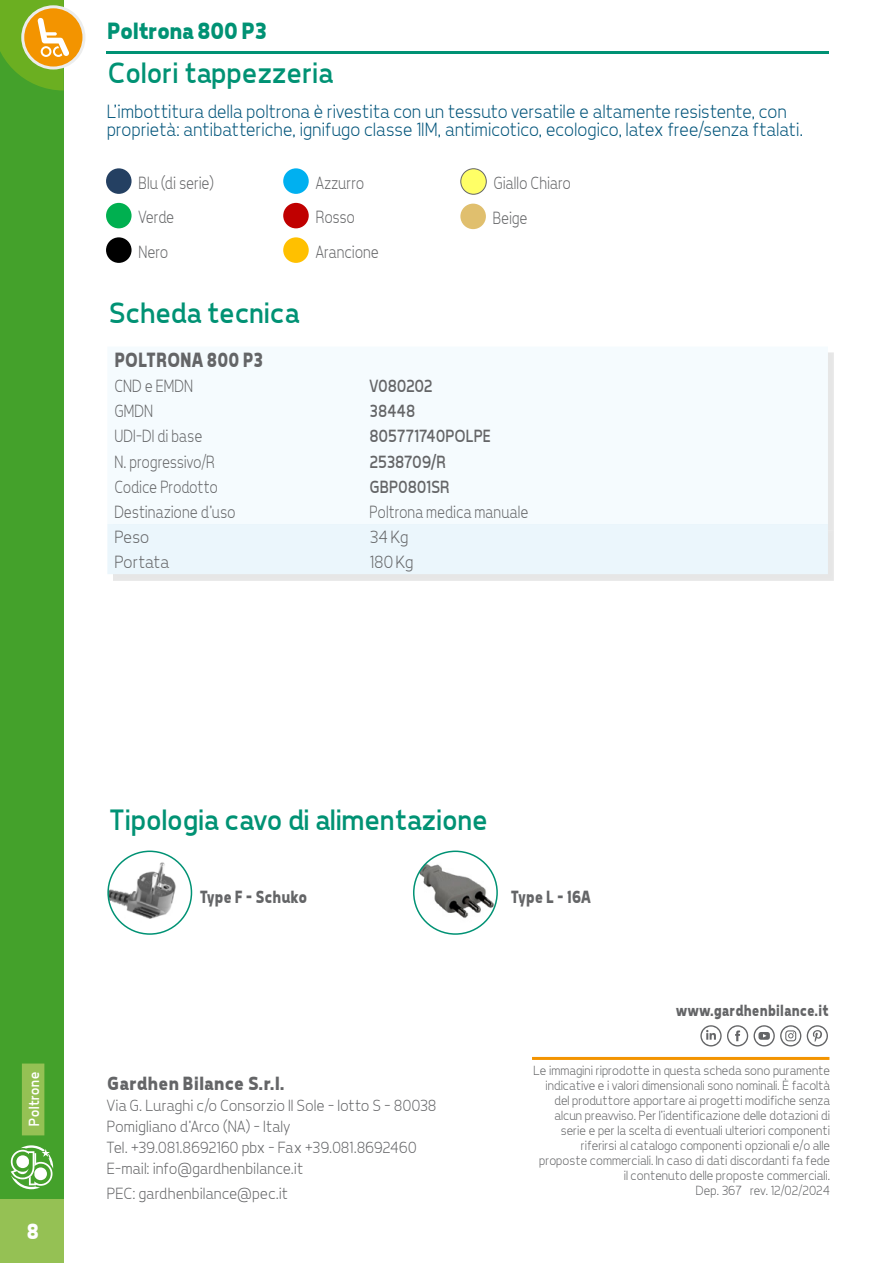
<style>
.page{position:relative;width:893px;height:1263px;background:#fff}
.page>*{position:absolute;margin:0;border:0;box-sizing:border-box;transform-origin:0 0}
.t1{font:30px "Tepeno Sans";color:#009274}
.t2{font:700 24px "Tepeno Sans";letter-spacing:-.02em;color:#009274}
.t3{font:700 22.5px "Tepeno Sans";color:#fff}
.t4{font:700 21px "Tepeno Sans";color:#646567;scale:.9 1}
.t5{font:300 19.5px/18.8px "Tepeno Sans";color:#00547a}
.t6{font:700 19.5px "Tepeno Sans";letter-spacing:.01em;color:#646567}
.t7{font:300 18px/34.5px "Tepeno Sans";color:#646567;scale:.9 1}
.t8{font:18px "Tepeno Sans";color:#646567;scale:.9 1}
.t9{font:700 18px "Tepeno Sans";letter-spacing:.005em;color:#646567;scale:.9 1}
.t10{font:300 18px "Tepeno Sans";color:#646567}
.t11{font:300 16.5px/21px "Tepeno Sans";letter-spacing:.005em;color:#646567}
.t12{font:700 16.5px "Tepeno Sans";letter-spacing:.015em;color:#646567;scale:.9 1}
.t13{font:15px "Tepeno Sans";letter-spacing:.015em;color:#fff}
.t14{font:300 13.5px/15px "Tepeno Sans";color:#646567;text-align:right}
</style>
<div class="page">
<hr style="left:106px;top:51px;width:723px;height:2px;background:#009274">
<div style="left:0;top:0;width:64px;height:1263px;background:#44a12b"></div>
<div style="left:0;top:1199px;width:64px;height:64px;background:#95c154"></div>
<svg style="left:11px;top:1145px;width:42px;height:44px"></svg>
<hr style="left:532px;top:1057px;width:297px;height:3px;background:#f39400">
<svg style="left:700px;top:1025px;width:101px;height:21px"></svg>
<svg style="left:807px;top:1025px;width:21px;height:21px"></svg>
<div style="left:113px;top:352px;width:721px;height:229px;background:#e6e6e6"></div>
<div style="left:113px;top:352px;width:715px;height:172px;background:#f5fbfe"></div>
<div style="left:107px;top:524px;width:721px;height:50px;background:#ebf6fc"></div>
<img style="left:414px;top:851px;width:83px;height:83px;border-radius:42px">
<div style="left:413px;top:850px;width:85px;height:85px;border:2px solid #009274;border-radius:50%"></div>
<svg style="left:108px;top:851px;width:83px;height:83px"></svg>
<img style="left:110px;top:858px;width:73px;height:72px">
<div style="left:107px;top:850px;width:85px;height:85px;border:2px solid #009274;border-radius:50%"></div>
<div style="left:106px;top:168px;width:26px;height:26px;background:#244062;border-radius:50%"></div>
<div style="left:106px;top:203px;width:26px;height:25px;background:#00b050;border-radius:50%"></div>
<div style="left:106px;top:237px;width:26px;height:26px;background:#000;border-radius:50%"></div>
<div style="left:283px;top:168px;width:26px;height:26px;background:#00b0f0;border-radius:50%"></div>
<div style="left:283px;top:203px;width:26px;height:25px;background:#c00000;border-radius:50%"></div>
<div style="left:283px;top:237px;width:26px;height:26px;background:#ffc000;border-radius:50%"></div>
<div style="left:461px;top:169px;width:25px;height:25px;background:#ff6;border-radius:50%"></div>
<div style="left:460px;top:168px;width:27px;height:27px;border:1px solid #646567;border-radius:50%"></div>
<div style="left:460px;top:204px;width:26px;height:25px;background:#e0bf6e;border-radius:50%"></div>
<div style="left:22px;top:1063px;width:22px;height:72px;background:#95c154"></div>
<svg style="left:23px;top:7px;width:61px;height:61px"></svg>
<div style="left:21px;top:5px;width:64px;height:65px;border:3px solid #eceded;border-radius:50%"></div>
<svg style="left:0;top:0;width:69px;height:91px"></svg>
<h2 class="t2" style="left:106px;top:17px;width:161px">Poltrona 800 P3</h2>
<h1 class="t1" style="left:107px;top:55px;width:226px">Colori tappezzeria</h1>
<h3 class="t5" style="left:106px;top:101px;width:697px">L’imbottitura della poltrona è rivestita con un tessuto versatile e altamente resistente, con proprietà: antibatteriche, ignifugo classe 1IM, antimicotico, ecologico, latex free/senza ftalati.</h3>
<h3 class="t7" style="left:138px;top:165px;width:85px">Blu (di serie)<br>Verde<br>Nero</h3>
<h3 class="t7" style="left:315px;top:165px;width:72px">Azzurro<br>Rosso<br>Arancione</h3>
<h3 class="t7" style="left:492px;top:165px;width:88px">Giallo Chiaro<br>Beige</h3>
<h1 class="t1" style="left:107px;top:295px;width:192px">Scheda tecnica</h1>
<h3 class="t4" style="left:114px;top:348px;width:166px">POLTRONA 800 P3</h3>
<h3 class="t7" style="left:114px;top:368px;width:89px">CND e EMDN</h3>
<h3 class="t8" style="left:369px;top:376px;width:72px">V080202</h3>
<h3 class="t7" style="left:114px;top:393px;width:44px">GMDN</h3>
<h3 class="t8" style="left:369px;top:401px;width:52px">38448</h3>
<h3 class="t7" style="left:114px;top:419px;width:99px">UDI-DI di base</h3>
<h3 class="t8" style="left:369px;top:426px;width:136px">805771740POLPE</h3>
<h3 class="t7" style="left:114px;top:444px;width:113px">N. progressivo/R</h3>
<h3 class="t8" style="left:369px;top:451px;width:87px">2538709/R</h3>
<h3 class="t7" style="left:114px;top:469px;width:116px">Codice Prodotto</h3>
<h3 class="t8" style="left:369px;top:476px;width:91px">GBP0801SR</h3>
<h3 class="t7" style="left:114px;top:494px;width:136px">Destinazione d’uso</h3>
<h3 class="t7" style="left:369px;top:494px;width:178px">Poltrona medica manuale</h3>
<h3 class="t10" style="left:114px;top:526px;width:36px">Peso</h3>
<h3 class="t10" style="left:369px;top:526px;width:40px">34 Kg</h3>
<h3 class="t10" style="left:114px;top:551px;width:56px">Portata</h3>
<h3 class="t10" style="left:369px;top:551px;width:45px">180 Kg</h3>
<p class="t13" style="left:25px;top:1127px;width:56px;rotate:-90deg">Poltrone</p>
<h3 class="t3" style="left:26px;top:1218px;width:14px">8</h3>
<h1 class="t1" style="left:107px;top:802px;width:380px">Tipologia cavo di alimentazione</h1>
<h3 class="t9" style="left:199px;top:886px;width:121px">Type F - Schuko</h3>
<h3 class="t9" style="left:510px;top:886px;width:91px">Type L - 16A</h3>
<p class="t12" style="left:675px;top:1000px;width:171px">www.gardhenbilance.it</p>
<h3 class="t6" style="left:106px;top:1072px;width:179px">Gardhen Bilance S.r.l.</h3>
<p class="t11" style="left:106px;top:1094px;width:331px">Via G. Luraghi c/o Consorzio Il Sole – lotto S - 80038<br>Pomigliano d’Arco (NA) – Italy<br>Tel. +39.081.8692160 pbx – Fax +39.081.8692460<br>E-mail: info@gardhenbilance.it</p>
<p class="t11" style="left:106px;top:1183px;width:183px">PEC: gardhenbilance@pec.it</p>
<p class="t14" style="left:533px;top:1062px;width:298px">Le immagini riprodotte in questa scheda sono puramente indicative e i valori dimensionali sono nominali. È facoltà del produttore apportare ai progetti modifiche senza alcun preavviso. Per l’identificazione delle dotazioni di serie e per la scelta di eventuali ulteriori componenti riferirsi al catalogo componenti opzionali e/o alle proposte commerciali. In caso di dati discordanti fa fede il contenuto delle proposte commerciali.<br>Dep. 367 rev. 12/02/2024</p>
</div>
